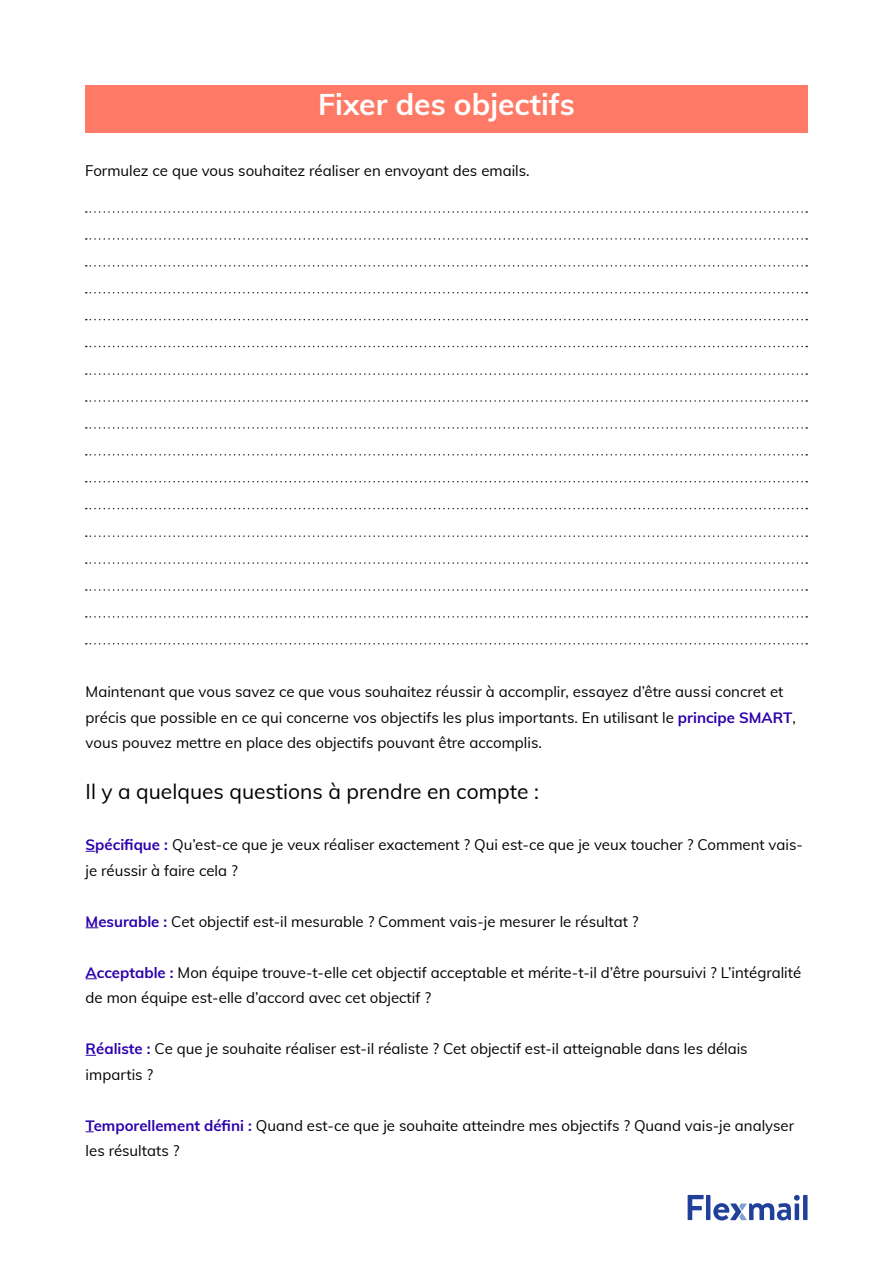
<style>
.page{position:relative;width:893px;height:1263px;background:#fff}
.page>*{position:absolute;margin:0;border:0;box-sizing:border-box;transform-origin:0 0}
.t1{font:700 30px "Muli";color:#fff}
.t2{font:21px "Muli";color:#000}
.t3{font:15px/25.5px "Muli";color:#000}
.s1{font-weight:700;color:#2c00ac}
</style>
<div class="page">
<svg style="left:688px;top:1195px;width:16px;height:25px"></svg>
<hr style="left:706px;top:1195px;width:4px;height:25px;background:#21409a">
<svg style="left:803px;top:1195px;width:4px;height:25px"></svg>
<svg style="left:713px;top:1195px;width:87px;height:25px"></svg>
<div style="left:85px;top:85px;width:723px;height:47px;background:#ff7a66"></div>
<svg style="left:86px;top:265px;width:721px;height:2px"></svg>
<svg style="left:86px;top:211px;width:721px;height:2px"></svg>
<svg style="left:86px;top:319px;width:721px;height:1px"></svg>
<svg style="left:86px;top:292px;width:721px;height:1px"></svg>
<svg style="left:86px;top:238px;width:721px;height:2px"></svg>
<svg style="left:86px;top:346px;width:721px;height:1px"></svg>
<svg style="left:86px;top:427px;width:721px;height:2px"></svg>
<svg style="left:86px;top:373px;width:721px;height:2px"></svg>
<svg style="left:86px;top:481px;width:721px;height:1px"></svg>
<svg style="left:86px;top:454px;width:721px;height:1px"></svg>
<svg style="left:86px;top:400px;width:721px;height:2px"></svg>
<svg style="left:86px;top:508px;width:721px;height:1px"></svg>
<svg style="left:86px;top:589px;width:721px;height:2px"></svg>
<svg style="left:86px;top:535px;width:721px;height:2px"></svg>
<svg style="left:86px;top:643px;width:721px;height:1px"></svg>
<svg style="left:86px;top:616px;width:721px;height:2px"></svg>
<svg style="left:86px;top:562px;width:721px;height:2px"></svg>
<svg style="left:86px;top:927px;width:12px;height:1px"></svg>
<h1 class="t1" style="left:318px;top:82px;width:258px">Fixer des objectifs</h1>
<p class="t3" style="left:85px;top:157px;width:446px">Formulez ce que vous souhaitez réaliser en envoyant des emails.</p>
<p class="t3" style="left:86px;top:678px;width:712px">Maintenant que vous savez ce que vous souhaitez réussir à accomplir, essayez d’être aussi concret et précis que possible en ce qui concerne vos objectifs les plus importants. En utilisant le <span class="s1">principe SMART</span>, vous pouvez mettre en place des objectifs pouvant être accomplis.</p>
<h2 class="t2" style="left:86px;top:776px;width:455px">Il y a quelques questions à prendre en compte :</h2>
<p class="t3" style="left:86px;top:831px;width:719px"><span class="s1">Spécifique :</span> Qu’est-ce que je veux réaliser exactement ? Qui est-ce que je veux toucher ? Comment vais&shy;je réussir à faire cela ?</p>
<p class="t3" style="left:86px;top:908px;width:554px"><span class="s1">Mesurable :</span> Cet objectif est-il mesurable ? Comment vais-je mesurer le résultat ?</p>
<p class="t3" style="left:86px;top:959px;width:717px"><span class="s1">Acceptable :</span> Mon équipe trouve-t-elle cet objectif acceptable et mérite-t-il d’être poursuivi ? L’intégralité de mon équipe est-elle d’accord avec cet objectif ?</p>
<p class="t3" style="left:86px;top:1035px;width:664px"><span class="s1">Réaliste :</span> Ce que je souhaite réaliser est-il réaliste ? Cet objectif est-il atteignable dans les délais impartis ?</p>
<p class="t3" style="left:86px;top:1112px;width:710px"><span class="s1">Temporellement défini :</span> Quand est-ce que je souhaite atteindre mes objectifs ? Quand vais-je analyser les résultats ?</p>
</div>
